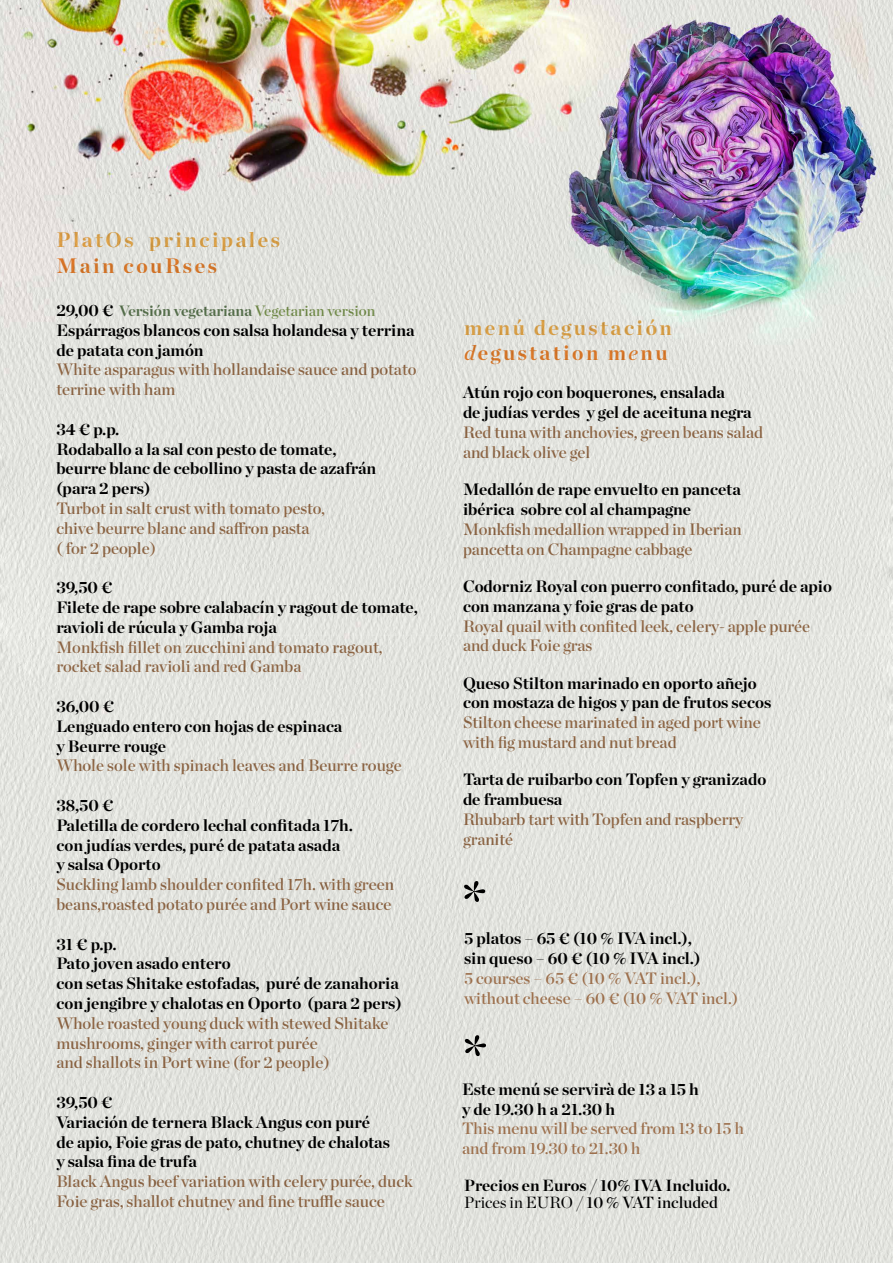
<style>
.page{position:relative;width:893px;height:1263px;background:#fff}
.page>*{position:absolute;margin:0;border:0;box-sizing:border-box;transform-origin:0 0}
.t1{font:700 21px/25.2px "Chronicle Display";letter-spacing:.12em;color:#f0af4e}
.t2{font:700 21px "Chronicle Display";letter-spacing:.12em;color:#f0832d}
.t3{font:700 16.5px/19.8px "Chronicle Display";color:#000}
.t4{font:16.5px/19.8px "Chronicle Display Semi";color:#9d704d}
.t5{font:700 16.2px "Chronicle Display";color:#000}
.t6{font:16.2px "Chronicle Display Semi";color:#000}
.t7{font:700 15px "Chronicle Display";color:#617d57}
.s1{font-size:16.5px;color:#000}
.s2{font-family:"Chronicle Display Semi";font-weight:400;color:#809c54}
.s3{font-family:"Chronicle Display Semi";font-weight:400;font-style:italic;color:#f0832d}
.s4{color:#f0832d}
.s5{font-family:"Chronicle Display"}
</style>
<div class="page">
<img style="left:0;top:0;width:893px;height:1263px">
<svg style="left:464px;top:881px;width:21px;height:21px"></svg>
<svg style="left:464px;top:1035px;width:22px;height:21px"></svg>
<p class="t1" style="left:56px;top:226px;width:225px">PlatOs principales</p>
<p class="t2" style="left:56px;top:248px;width:162px">Main couRses</p>
<p class="t7" style="left:56px;top:298px;width:320px"><span class="s1">29,00 €</span> Versión vegetariana <span class="s2">Vegetarian version</span></p>
<p class="t3" style="left:56px;top:319px;width:360px">Espárragos blancos con salsa holandesa y terrina de patata con jamón</p>
<p class="t4" style="left:56px;top:358px;width:362px">White asparagus with hollandaise sauce and potato terrine with ham</p>
<p class="t3" style="left:56px;top:418px;width:321px">34 € p.p.<br>Rodaballo a la sal con pesto de tomate, beurre blanc de cebollino y pasta de azafrán (para 2 pers)</p>
<p class="t4" style="left:56px;top:497px;width:270px">Turbot in salt crust with tomato pesto, chive beurre blanc and saffron pasta<br>( for 2 people)</p>
<p class="t3" style="left:56px;top:576px;width:363px">39,50 €<br>Filete de rape sobre calabacín y ragout de tomate, ravioli de rúcula y Gamba roja</p>
<p class="t4" style="left:56px;top:636px;width:328px">Monkfish fillet on zucchini and tomato ragout, rocket salad ravioli and red Gamba</p>
<p class="t3" style="left:56px;top:695px;width:288px">36,00 €<br>Lenguado entero con hojas de espinaca y Beurre rouge</p>
<p class="t4" style="left:56px;top:754px;width:347px">Whole sole with spinach leaves and Beurre rouge</p>
<p class="t3" style="left:56px;top:794px;width:298px">38,50 €<br>Paletilla de cordero lechal confitada 17h. con judías verdes, puré de patata asada<br>y salsa Oporto</p>
<p class="t4" style="left:56px;top:873px;width:339px">Suckling lamb shoulder confited 17h. with green beans,roasted potato purée and Port wine sauce</p>
<p class="t3" style="left:56px;top:933px;width:347px">31 € p.p.<br>Pato joven asado entero<br>con setas Shitake estofadas, puré de zanahoria con jengibre y chalotas en Oporto (para 2 pers)</p>
<p class="t4" style="left:56px;top:1012px;width:334px">Whole roasted young duck with stewed Shitake mushrooms, ginger with carrot purée<br>and shallots in Port wine (for 2 people)</p>
<p class="t3" style="left:56px;top:1091px;width:335px">39,50 €<br>Variación de ternera Black Angus con puré de apio, Foie gras de pato, chutney de chalotas y salsa fina de trufa</p>
<p class="t4" style="left:56px;top:1170px;width:358px">Black Angus beef variation with celery purée, duck<br>Foie gras, shallot chutney and fine truffle sauce</p>
<p class="t5" style="left:464px;top:1172px;width:268px">Precios en Euros / 10% IVA Incluido.</p>
<p class="t1" style="left:464px;top:313px;width:209px">menú degustación <span class="s3">d</span><span class="s4">egustation m</span><span class="s3">e</span><span class="s4">nu</span></p>
<p class="t3" style="left:463px;top:382px;width:290px">Atún rojo con boquerones, ensalada<br>de judías verdes y gel de aceituna negra</p>
<p class="t4" style="left:463px;top:421px;width:302px">Red tuna with anchovies, green beans salad and black olive gel</p>
<p class="t3" style="left:463px;top:478px;width:279px">Medallón de rape envuelto en panceta ibérica sobre col al champagne</p>
<p class="t4" style="left:463px;top:518px;width:280px">Monkfish medallion wrapped in Iberian pancetta on Champagne cabbage</p>
<p class="t3" style="left:463px;top:575px;width:371px">Codorniz Royal con puerro confitado, puré de apio con manzana y foie gras de pato</p>
<p class="t4" style="left:463px;top:615px;width:349px">Royal quail with confited leek, celery- apple purée and duck Foie gras</p>
<p class="t3" style="left:463px;top:672px;width:310px">Queso Stilton marinado en oporto añejo con mostaza de higos y pan de frutos secos</p>
<p class="t4" style="left:463px;top:711px;width:299px">Stilton cheese marinated in aged port wine with fig mustard and nut bread</p>
<p class="t3" style="left:463px;top:768px;width:305px">Tarta de ruibarbo con Topfen y granizado de frambuesa</p>
<p class="t4" style="left:463px;top:808px;width:282px">Rhubarb tart with Topfen and raspberry granité</p>
<p class="t3" style="left:464px;top:927px;width:238px">5 platos – 65 € (10 % IVA incl.), sin queso – 60 € (10 % IVA incl.)</p>
<p class="t4" style="left:464px;top:967px;width:276px">5 courses – 65 € (10 % VAT incl.), without cheese – 60 € (10 % VAT incl.)</p>
<p class="t3" style="left:462px;top:1078px;width:238px">Este menú se servirà de 13 a 15 h y de 19.30 h a 21.30 h</p>
<p class="t4" style="left:462px;top:1117px;width:283px">This menu will be served from 13 to 15 h and from 19.30 to 21.30 h</p>
<p class="t6" style="left:464px;top:1189px;width:255px"><span class="s5">Prices in EURO /</span> 10 % VAT included</p>
</div>
